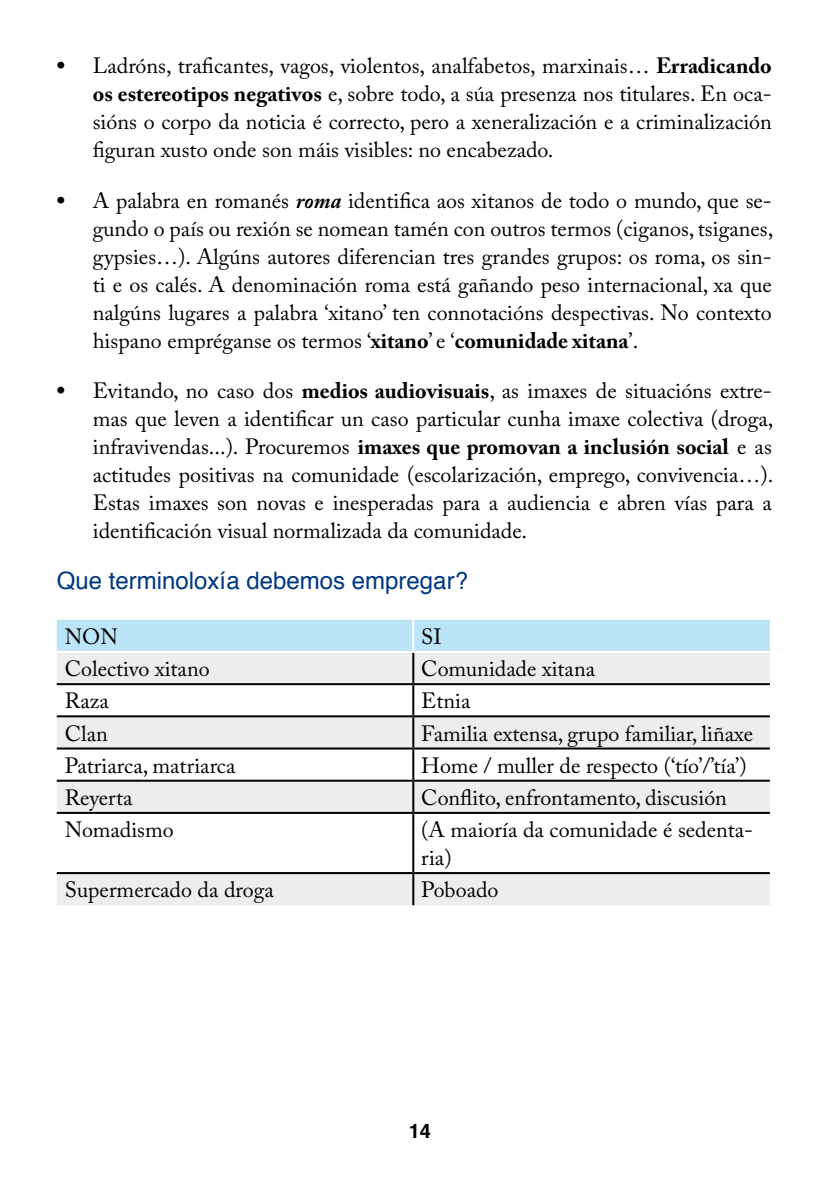
<style>
.page{position:relative;width:840px;height:1191px;background:#fff}
.page>*{position:absolute;margin:0;border:0;box-sizing:border-box;transform-origin:0 0}
.t1{font:24px "Helvetica";color:#003882}
.t2{font:22px/28px "Adobe Caslon Pro";color:#000;text-align:justify}
.t3{font:700 20px "Helvetica";color:#000}
.s1{font-family:"Times";font-size:24px}
.s2{font-weight:700}
.s3{font-weight:700;font-style:italic}
</style>
<div class="page">
<div style="left:57px;top:620px;width:712px;height:31px;background:#bce4f7"></div>
<svg style="left:57px;top:653px;width:712px;height:252px;fill:#eceded"></svg>
<hr style="left:412px;top:620px;width:2px;height:31px;background:#fff">
<hr style="left:412px;top:653px;width:2px;height:30px;background:#000">
<hr style="left:57px;top:683px;width:356px;height:2px;background:#000">
<hr style="left:413px;top:683px;width:356px;height:2px;background:#000">
<hr style="left:412px;top:685px;width:2px;height:30px;background:#000">
<hr style="left:57px;top:715px;width:356px;height:2px;background:#000">
<hr style="left:413px;top:715px;width:356px;height:2px;background:#000">
<hr style="left:412px;top:717px;width:2px;height:30px;background:#000">
<hr style="left:57px;top:747px;width:356px;height:2px;background:#000">
<hr style="left:413px;top:747px;width:356px;height:2px;background:#000">
<hr style="left:412px;top:749px;width:2px;height:30px;background:#000">
<hr style="left:57px;top:779px;width:356px;height:2px;background:#000">
<hr style="left:413px;top:779px;width:356px;height:2px;background:#000">
<hr style="left:412px;top:781px;width:2px;height:31px;background:#000">
<hr style="left:57px;top:812px;width:356px;height:2px;background:#000">
<hr style="left:413px;top:812px;width:356px;height:2px;background:#000">
<hr style="left:412px;top:814px;width:2px;height:58px;background:#000">
<hr style="left:57px;top:872px;width:356px;height:2px;background:#000">
<hr style="left:413px;top:872px;width:356px;height:2px;background:#000">
<hr style="left:412px;top:874px;width:2px;height:31px;background:#000">
<p class="t2" style="left:93px;top:51px;width:680px;text-indent:-36px"><span class="s1">•</span> Ladróns, traficantes, vagos, violentos, analfabetos, marxinais… <span class="s2">Erradicando os estereotipos negativos</span> e, sobre todo, a súa presenza nos titulares. En oca&shy;sións o corpo da noticia é correcto, pero a xeneralización e a criminalización figuran xusto onde son máis visibles: no encabezado.</p>
<p class="t2" style="left:93px;top:186px;width:681px;text-indent:-36px"><span class="s1">•</span> A palabra en romanés <span class="s3">roma</span> identifica aos xitanos de todo o mundo, que se&shy;gundo o país ou rexión se nomean tamén con outros termos (ciganos, tsiganes, gypsies…). Algúns autores diferencian tres grandes grupos: os roma, os sin&shy;ti e os calés. A denominación roma está gañando peso internacional, xa que nalgúns lugares a palabra ‘xitano’ ten connotacións despectivas. No contexto hispano empréganse os termos ‘<span class="s2">xitano</span>’ e ‘<span class="s2">comunidade xitana</span>’.</p>
<p class="t2" style="left:93px;top:377px;width:681px;text-indent:-36px"><span class="s1">•</span> Evitando, no caso dos <span class="s2">medios audiovisuais</span>, as imaxes de situacións extre&shy;mas que leven a identificar un caso particular cunha imaxe colectiva (droga, infravivendas...). Procuremos <span class="s2">imaxes que promovan a inclusión social</span> e as actitudes positivas na comunidade (escolarización, emprego, convivencia…).<br>Estas imaxes son novas e inesperadas para a audiencia e abren vías para a identificación visual normalizada da comunidade.</p>
<p class="t1" style="left:57px;top:562px;width:412px">Que terminoloxía debemos empregar?</p>
<p class="t2" style="left:65px;top:622px;width:55px">NON</p>
<p class="t2" style="left:421px;top:622px;width:22px">SI</p>
<p class="t2" style="left:65px;top:654px;width:146px">Colectivo xitano</p>
<p class="t2" style="left:421px;top:654px;width:175px">Comunidade xitana</p>
<p class="t2" style="left:65px;top:686px;width:46px">Raza</p>
<p class="t2" style="left:421px;top:686px;width:51px">Etnia</p>
<p class="t2" style="left:65px;top:719px;width:45px">Clan</p>
<p class="t2" style="left:421px;top:719px;width:333px">Familia extensa, grupo familiar, liñaxe</p>
<p class="t2" style="left:65px;top:751px;width:172px">Patriarca, matriarca</p>
<p class="t2" style="left:421px;top:751px;width:327px">Home / muller de respecto (‘tío’/’tía’)</p>
<p class="t2" style="left:65px;top:783px;width:69px">Reyerta</p>
<p class="t2" style="left:421px;top:783px;width:307px">Conflito, enfrontamento, discusión</p>
<p class="t2" style="left:65px;top:815px;width:110px">Nomadismo</p>
<p class="t2" style="left:421px;top:815px;width:333px">(A maioría da comunidade é sedenta&shy;ria)</p>
<p class="t2" style="left:65px;top:875px;width:210px">Supermercado da droga</p>
<p class="t2" style="left:421px;top:875px;width:79px">Poboado</p>
<p class="t3" style="left:408px;top:1114px;width:24px">14</p>
</div>
